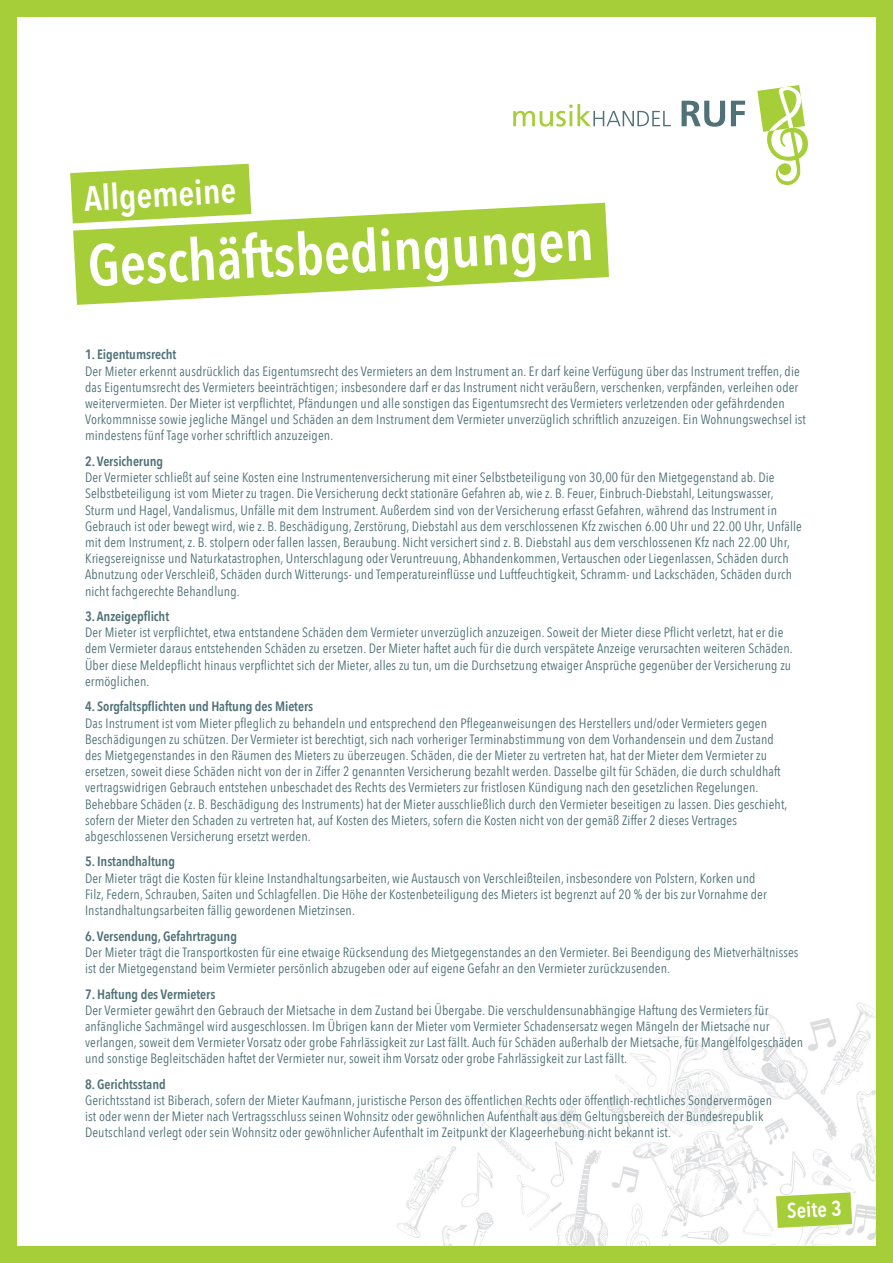
<style>
.page{position:relative;width:893px;height:1263px;background:#a6ce39}
.page>*{position:absolute;margin:0;border:0;box-sizing:border-box;transform-origin:0 0}
.t1{font:600 58.2px "Avenir Next Condensed";color:#fff}
.t2{font:600 34.95px "Avenir Next Condensed";color:#fff}
.t3{font:600 21.15px "Avenir Next Condensed";color:#fff}
.t4{font:13.5px/16.2px "Avenir Next Condensed";letter-spacing:.01em;color:#4f7177}
.t5{font:600 13.5px "Avenir Next Condensed";letter-spacing:-.005em;color:#4f7177}
</style>
<div class="page">
<div style="left:17px;top:17px;width:859px;height:1229px;background:#fff"></div>
<img style="left:397px;top:1002px;width:479px;height:244px">
<svg style="left:513px;top:100px;width:232px;height:27px"></svg>
<svg style="left:757px;top:85px;width:51px;height:100px"></svg>
<svg style="left:70px;top:164px;width:181px;height:59px;background:#b1d452"></svg>
<svg style="left:73px;top:203px;width:536px;height:102px;fill:#a6ce39"></svg>
<svg style="left:776px;top:1192px;width:76px;height:36px;background:#b1d453"></svg>
<p class="t2" style="left:83px;top:168px;width:154px;rotate:-3deg">Allgemeine</p>
<p class="t1" style="left:85px;top:216px;width:508px;rotate:-3deg">Geschäftsbedingungen</p>
<p class="t5" style="left:85px;top:343px;width:93px">1. Eigentumsrecht</p>
<p class="t4" style="left:85px;top:362px;width:722px">Der Mieter erkennt ausdrücklich das Eigentumsrecht des Vermieters an dem Instrument an. Er darf keine Verfügung über das Instrument treffen, die das Eigentumsrecht des Vermieters beeinträchtigen; insbesondere darf er das Instrument nicht veräußern, verschenken, verpfänden, verleihen oder weitervermieten. Der Mieter ist verpflichtet, Pfändungen und alle sonstigen das Eigentumsrecht des Vermieters verletzenden oder gefährdenden Vorkommnisse sowie jegliche Mängel und Schäden an dem Instrument dem Vermieter unverzüglich schriftlich anzuzeigen. Ein Wohnungswechsel ist mindestens fünf Tage vorher schriftlich anzuzeigen.</p>
<p class="t5" style="left:85px;top:449px;width:80px">2. Versicherung</p>
<p class="t4" style="left:85px;top:469px;width:718px">Der Vermieter schließt auf seine Kosten eine Instrumentenversicherung mit einer Selbstbeteiligung von 30,00 für den Mietgegenstand ab. Die Selbstbeteiligung ist vom Mieter zu tragen. Die Versicherung deckt stationäre Gefahren ab, wie z. B. Feuer, Einbruch-Diebstahl, Leitungswasser, Sturm und Hagel, Vandalismus, Unfälle mit dem Instrument. Außerdem sind von der Versicherung erfasst Gefahren, während das Instrument in Gebrauch ist oder bewegt wird, wie z. B. Beschädigung, Zerstörung, Diebstahl aus dem verschlossenen Kfz zwischen 6.00 Uhr und 22.00 Uhr, Unfälle mit dem Instrument, z. B. stolpern oder fallen lassen, Beraubung. Nicht versichert sind z. B. Diebstahl aus dem verschlossenen Kfz nach 22.00 Uhr, Kriegsereignisse und Naturkatastrophen, Unterschlagung oder Veruntreuung, Abhandenkommen, Vertauschen oder Liegenlassen, Schäden durch Abnutzung oder Verschleiß, Schäden durch Witterungs- und Temperatureinflüsse und Luftfeuchtigkeit, Schramm- und Lackschäden, Schäden durch nicht fachgerechte Behandlung.</p>
<p class="t5" style="left:85px;top:605px;width:86px">3. Anzeigepflicht</p>
<p class="t4" style="left:85px;top:624px;width:709px">Der Mieter ist verpflichtet, etwa entstandene Schäden dem Vermieter unverzüglich anzuzeigen. Soweit der Mieter diese Pflicht verletzt, hat er die dem Vermieter daraus entstehenden Schäden zu ersetzen. Der Mieter haftet auch für die durch verspätete Anzeige verursachten weiteren Schäden.<br>Über diese Meldepflicht hinaus verpflichtet sich der Mieter, alles zu tun, um die Durchsetzung etwaiger Ansprüche gegenüber der Versicherung zu ermöglichen.</p>
<p class="t5" style="left:85px;top:695px;width:230px">4. Sorgfaltspflichten und Haftung des Mieters</p>
<p class="t4" style="left:85px;top:714px;width:697px">Das Instrument ist vom Mieter pfleglich zu behandeln und entsprechend den Pflegeanweisungen des Herstellers und/oder Vermieters gegen Beschädigungen zu schützen. Der Vermieter ist berechtigt, sich nach vorheriger Terminabstimmung von dem Vorhandensein und dem Zustand des Mietgegenstandes in den Räumen des Mieters zu überzeugen. Schäden, die der Mieter zu vertreten hat, hat der Mieter dem Vermieter zu ersetzen, soweit diese Schäden nicht von der in Ziffer 2 genannten Versicherung bezahlt werden. Dasselbe gilt für Schäden, die durch schuldhaft vertragswidrigen Gebrauch entstehen unbeschadet des Rechts des Vermieters zur fristlosen Kündigung nach den gesetzlichen Regelungen.</p>
<p class="t4" style="left:85px;top:795px;width:704px">Behebbare Schäden (z. B. Beschädigung des Instruments) hat der Mieter ausschließlich durch den Vermieter beseitigen zu lassen. Dies geschieht, sofern der Mieter den Schaden zu vertreten hat, auf Kosten des Mieters, sofern die Kosten nicht von der gemäß Ziffer 2 dieses Vertrages abgeschlossenen Versicherung ersetzt werden.</p>
<p class="t5" style="left:85px;top:850px;width:91px">5. Instandhaltung</p>
<p class="t4" style="left:85px;top:869px;width:683px">Der Mieter trägt die Kosten für kleine Instandhaltungsarbeiten, wie Austausch von Verschleißteilen, insbesondere von Polstern, Korken und<br>Filz, Federn, Schrauben, Saiten und Schlagfellen. Die Höhe der Kostenbeteiligung des Mieters ist begrenzt auf 20 % der bis zur Vornahme der<br>Instandhaltungsarbeiten fällig gewordenen Mietzinsen.</p>
<p class="t5" style="left:85px;top:924px;width:153px">6. Versendung, Gefahrtragung</p>
<p class="t4" style="left:85px;top:943px;width:715px">Der Mieter trägt die Transportkosten für eine etwaige Rücksendung des Mietgegenstandes an den Vermieter. Bei Beendigung des Mietverhältnisses ist der Mietgegenstand beim Vermieter persönlich abzugeben oder auf eigene Gefahr an den Vermieter zurückzusenden.</p>
<p class="t5" style="left:85px;top:982px;width:132px">7. Haftung des Vermieters</p>
<p class="t4" style="left:85px;top:1001px;width:719px">Der Vermieter gewährt den Gebrauch der Mietsache in dem Zustand bei Übergabe. Die verschuldensunabhängige Haftung des Vermieters für anfängliche Sachmängel wird ausgeschlossen. Im Übrigen kann der Mieter vom Vermieter Schadensersatz wegen Mängeln der Mietsache nur verlangen, soweit dem Vermieter Vorsatz oder grobe Fahrlässigkeit zur Last fällt. Auch für Schäden außerhalb der Mietsache, für Mangelfolgeschäden und sonstige Begleitschäden haftet der Vermieter nur, soweit ihm Vorsatz oder grobe Fahrlässigkeit zur Last fällt.</p>
<p class="t5" style="left:85px;top:1072px;width:82px">8. Gerichtsstand</p>
<p class="t4" style="left:85px;top:1091px;width:688px">Gerichtsstand ist Biberach, sofern der Mieter Kaufmann, juristische Person des öffentlichen Rechts oder öffentlich-rechtliches Sondervermögen ist oder wenn der Mieter nach Vertragsschluss seinen Wohnsitz oder gewöhnlichen Aufenthalt aus dem Geltungsbereich der Bundesrepublik<br>Deutschland verlegt oder sein Wohnsitz oder gewöhnlicher Aufenthalt im Zeitpunkt der Klageerhebung nicht bekannt ist.</p>
<p class="t3" style="left:786px;top:1192px;width:56px;rotate:-3deg">Seite 3</p>
</div>
